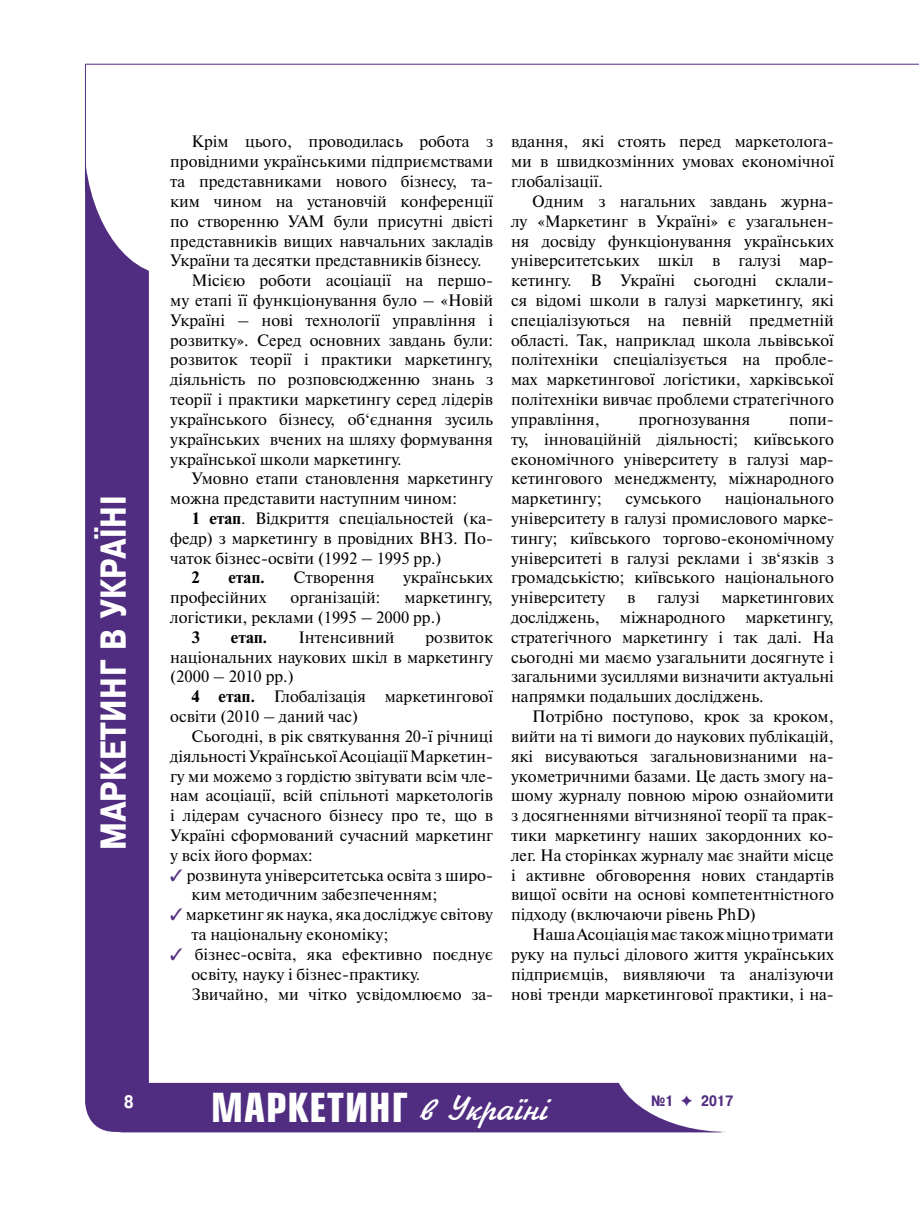
<style>
.page{position:relative;width:919px;height:1217px;background:#fff}
.page>*{position:absolute;margin:0;border:0;box-sizing:border-box;transform-origin:0 0}
.t1{font:700 39px "Europe Cond";letter-spacing:.025em;color:#fff}
.t2{font:700 36px "Pragmatica Cond C";letter-spacing:.025em;color:#fff}
.t3{font:700 18px "Pragmatica Cond C";color:#fff}
.t4{font:16.5px/19.8px "Newton C";color:#000;text-align:justify}
.t5{font:700 16.5px "Newton C";color:#000}
.t6{font:700 15px "Pragmatica Cond C";color:#512d81}
.s1{font-weight:700}
.s2{font-family:"Dixieland";color:#512d81}
.s3{font-family:"Jikharev";font-weight:400;font-size:36px}
.s4{font-family:"Dixieland";font-weight:400}
</style>
<div class="page">
<div style="left:85px;top:111px;width:64px;height:1020px;background:#512d81;border-radius:30px"></div>
<div style="left:84px;top:0;width:173px;height:275px;background:#fff;border-radius:50%"></div>
<div style="left:101px;top:1082px;width:640px;height:50px;background:#512d81;border-radius:22px"></div>
<div style="left:612px;top:986px;width:230px;height:145px;background:#fff;border-radius:50%"></div>
<hr style="left:85px;top:64px;width:833px;height:1px;background:#512d81">
<hr style="left:85px;top:64px;width:1px;height:127px;background:#512d81">
<h2 class="t2" style="left:93px;top:850px;width:356px;rotate:-90deg">Маркетинг в україні</h2>
<p class="t4" style="left:191px;top:132px;width:303px">Крім цього, проводилась робота з</p>
<p class="t4" style="left:170px;top:152px;width:324px">провідними українськими підприємствами</p>
<p class="t4" style="left:170px;top:171px;width:324px">та представниками нового бізнесу, та-</p>
<p class="t4" style="left:170px;top:191px;width:324px">ким чином на установчій конференції</p>
<p class="t4" style="left:170px;top:211px;width:324px">по створенню УАМ були присутні двісті</p>
<p class="t4" style="left:170px;top:231px;width:324px">представників вищих навчальних закладів</p>
<p class="t4" style="left:170px;top:251px;width:313px">України та десятки представників бізнесу.</p>
<p class="t4" style="left:191px;top:270px;width:303px">Місією роботи асоціації на першо-</p>
<p class="t4" style="left:170px;top:290px;width:324px">му етапі її функціонування було – «Новій</p>
<p class="t4" style="left:170px;top:310px;width:324px">Україні – нові технології управління і</p>
<p class="t4" style="left:170px;top:330px;width:324px">розвитку». Серед основних завдань були:</p>
<p class="t4" style="left:170px;top:350px;width:324px">розвиток теорії і практики маркетингу,</p>
<p class="t4" style="left:170px;top:369px;width:324px">діяльність по розповсюдженню знань з</p>
<p class="t4" style="left:170px;top:389px;width:324px">теорії і практики маркетингу серед лідерів</p>
<p class="t4" style="left:170px;top:409px;width:324px">українського бізнесу, об‘єднання зусиль</p>
<p class="t4" style="left:170px;top:429px;width:324px">українських вчених на шляху формування</p>
<p class="t4" style="left:170px;top:449px;width:233px">української школи маркетингу.</p>
<p class="t4" style="left:191px;top:468px;width:303px">Умовно етапи становлення маркетингу</p>
<p class="t4" style="left:170px;top:488px;width:288px">можна представити наступним чином:</p>
<p class="t4" style="left:191px;top:508px;width:303px"><span class="s1">1 етап</span>. Відкриття спеціальностей (ка-</p>
<p class="t4" style="left:170px;top:528px;width:324px">федр) з маркетингу в провідних ВНЗ. По-</p>
<p class="t4" style="left:170px;top:548px;width:273px">чаток бізнес-освіти (1992 – 1995 рр.)</p>
<p class="t5" style="left:191px;top:568px;width:10px">2</p>
<p class="t5" style="left:228px;top:568px;width:38px">етап.</p>
<p class="t4" style="left:293px;top:567px;width:83px">Створення</p>
<p class="t4" style="left:403px;top:567px;width:91px">українських</p>
<p class="t4" style="left:170px;top:587px;width:98px">професійних</p>
<p class="t4" style="left:290px;top:587px;width:91px">організацій:</p>
<p class="t4" style="left:170px;top:587px;width:324px;text-indent:234px">маркетингу, логістики, реклами (1995 – 2000 рр.)</p>
<p class="t5" style="left:191px;top:627px;width:10px">3</p>
<p class="t5" style="left:231px;top:627px;width:38px">етап.</p>
<p class="t4" style="left:298px;top:627px;width:98px">Інтенсивний</p>
<p class="t4" style="left:170px;top:627px;width:324px;text-indent:255px">розвиток національних наукових шкіл в маркетингу (2000 – 2010 рр.)</p>
<p class="t4" style="left:170px;top:686px;width:324px;text-indent:21px"><span class="s1">4 етап.</span> Глобалізація маркетингової освіти (2010 – даний час)</p>
<p class="t4" style="left:191px;top:726px;width:303px">Сьогодні, в рік святкування 20-ї річниці</p>
<p class="t4" style="left:170px;top:746px;width:324px">діяльності Української Асоціації Маркетин-</p>
<p class="t4" style="left:170px;top:765px;width:324px">гу ми можемо з гордістю звітувати всім чле-</p>
<p class="t4" style="left:170px;top:785px;width:324px">нам асоціації, всій спільноті маркетологів</p>
<p class="t4" style="left:170px;top:805px;width:324px">і лідерам сучасного бізнесу про те, що в</p>
<p class="t4" style="left:170px;top:825px;width:324px">Україні сформований сучасний маркетинг</p>
<p class="t4" style="left:170px;top:845px;width:144px">у всіх його формах:</p>
<p class="t4" style="left:170px;top:864px;width:324px"><span class="s2">3</span> розвинута університетська освіта з широ-</p>
<p class="t4" style="left:191px;top:884px;width:247px">ким методичним забезпеченням;</p>
<p class="t4" style="left:170px;top:904px;width:324px"><span class="s2">3</span> маркетинг як наука, яка досліджує світову</p>
<p class="t4" style="left:191px;top:924px;width:198px">та національну економіку;</p>
<p class="t4" style="left:170px;top:944px;width:324px"><span class="s2">3</span> бізнес-освіта, яка ефективно поєднує</p>
<p class="t4" style="left:191px;top:963px;width:230px">освіту, науку і бізнес-практику.</p>
<p class="t4" style="left:191px;top:983px;width:303px">Звичайно, ми чітко усвідомлюємо за-</p>
<p class="t4" style="left:511px;top:132px;width:324px">вдання, які стоять перед маркетолога&shy;ми в швидкозмінних умовах економічної глобалізації.</p>
<p class="t4" style="left:511px;top:191px;width:324px;text-indent:21px">Одним з нагальних завдань журна&shy;лу «Маркетинг в Україні» є узагальнен&shy;ня досвіду функціонування українських університетських шкіл в галузі мар&shy;кетингу. В Україні сьогодні склали&shy;ся відомі школи в галузі маркетингу, які спеціалізуються на певній предметній області. Так, наприклад школа львівської політехніки спеціалізується на пробле&shy;мах маркетингової логістики, харківської політехніки вивчає проблеми стратегічного управління,</p>
<p class="t4" style="left:638px;top:409px;width:113px">прогнозування</p>
<p class="t4" style="left:511px;top:409px;width:324px;text-indent:278px">попи&shy;ту, інноваційній діяльності; київського економічного університету в галузі мар&shy;кетингового менеджменту, міжнародного маркетингу;</p>
<p class="t4" style="left:511px;top:488px;width:324px;text-indent:214px">національного університету в галузі промислового марке&shy;тингу; київського торгово-економічному університеті в галузі реклами і зв‘язків з громадськістю; київського національного університету</p>
<p class="t4" style="left:625px;top:488px;width:77px">сумського</p>
<p class="t4" style="left:627px;top:587px;width:10px">в</p>
<p class="t4" style="left:657px;top:587px;width:44px">галузі</p>
<p class="t4" style="left:511px;top:587px;width:324px;text-indent:210px">маркетингових досліджень, міжнародного маркетингу, стратегічного маркетингу і так далі. На сьогодні ми маємо узагальнити досягнуте і загальними зусиллями визначити актуальні напрямки подальших досліджень.</p>
<p class="t4" style="left:511px;top:706px;width:324px;text-indent:21px">Потрібно поступово, крок за кроком, вийти на ті вимоги до наукових публікацій, які висуваються загальновизнаними на&shy;укометричними базами. Це дасть змогу на&shy;шому журналу повною мірою ознайомити з досягненнями вітчизняної теорії та прак&shy;тики маркетингу наших закордонних ко&shy;лег. На сторінках журналу має знайти місце і активне обговорення нових стандартів вищої освіти на основі компетентністного підходу (включаючи рівень PhD)</p>
<p class="t4" style="left:511px;top:924px;width:324px;text-indent:21px">Наша Асоціація має також міцно тримати руку на пульсі ділового життя українських підприємців, виявляючи та аналізуючи нові тренди маркетингової практики, і на-</p>
<h1 class="t1" style="left:211px;top:1081px;width:337px">МАРКЕТИНГ <span class="s3">в Україні</span></h1>
<p class="t3" style="left:124px;top:1090px;width:11px">8</p>
<p class="t6" style="left:651px;top:1091px;width:84px">№1 <span class="s4">F</span> 2017</p>
</div>
